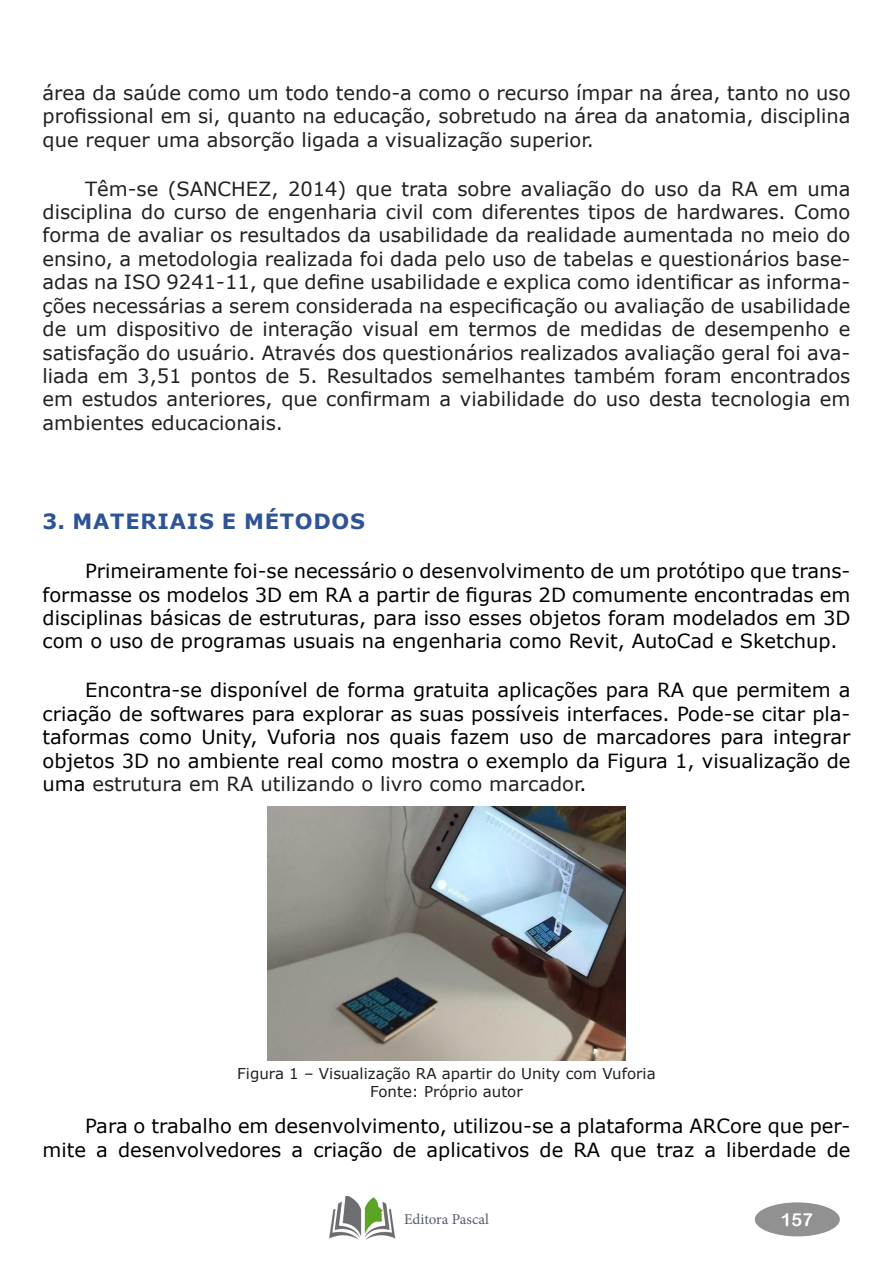
<style>
.page{position:relative;width:893px;height:1263px;background:#fff}
.page>*{position:absolute;margin:0;border:0;box-sizing:border-box;transform-origin:0 0}
.t1{font:700 21px "Verdana";letter-spacing:.035em;color:#2f5496}
.t2{font:19.5px/23.4px "Verdana";color:#231f20;text-align:justify}
.t3{font:19.5px/23.4px "Verdana";color:#000;text-align:justify}
.t4{font:18px "Arial Rounded MT Bold";color:#fff}
.t5{font:15px/18px "Verdana";color:#231f20;text-align:center}
.t6{font:15px "Minion Pro";color:#555c69}
.s1{color:#231f20}
</style>
<div class="page">
<div style="left:755px;top:1202px;width:85px;height:34px;background:#919191;border-radius:50%"></div>
<img style="left:329px;top:1196px;width:67px;height:43px">
<img style="left:268px;top:807px;width:357px;height:254px">
<p class="t2" style="left:43px;top:81px;width:809px">área da saúde como um todo tendo-a como o recurso ímpar na área, tanto no uso profissional em si, quanto na educação, sobretudo na área da anatomia, disciplina que requer uma absorção ligada a visualização superior.</p>
<p class="t2" style="left:43px;top:177px;width:809px;text-indent:43px">Têm-se (SANCHEZ, 2014) que trata sobre avaliação do uso da RA em uma disciplina do curso de engenharia civil com diferentes tipos de hardwares. Como forma de avaliar os resultados da usabilidade da realidade aumentada no meio do ensino, a metodologia realizada foi dada pelo uso de tabelas e questionários base&shy;adas na ISO 9241-11, que define usabilidade e explica como identificar as informa&shy;ções necessárias a serem considerada na especificação ou avaliação de usabilidade de um dispositivo de interação visual em termos de medidas de desempenho e satisfação do usuário. Através dos questionários realizados avaliação geral foi ava&shy;liada em 3,51 pontos de 5. Resultados semelhantes também foram encontrados em estudos anteriores, que confirmam a viabilidade do uso desta tecnologia em ambientes educacionais.</p>
<p class="t1" style="left:43px;top:507px;width:324px">3. MATERIAIS E MÉTODOS</p>
<p class="t3" style="left:43px;top:559px;width:809px;text-indent:43px">Primeiramente foi-se necessário o desenvolvimento de um protótipo que trans&shy;formasse os modelos 3D em RA a partir de figuras 2D comumente encontradas em disciplinas básicas de estruturas, para isso esses objetos foram modelados em 3D com o uso de programas usuais na engenharia como Revit, AutoCad e Sketchup.</p>
<p class="t3" style="left:43px;top:678px;width:809px;text-indent:43px">Encontra-se disponível de forma gratuita aplicações para RA que permitem a criação de softwares para explorar as suas possíveis interfaces. Pode-se citar pla&shy;taformas como Unity, Vuforia nos quais fazem uso de marcadores para integrar objetos 3D no ambiente real como mostra o exemplo da Figura 1, visualização de uma <span class="s1">estrutura em RA utilizando o livro como marcador</span>.</p>
<p class="t5" style="left:237px;top:1064px;width:420px">Figura 1 – Visualização RA apartir do Unity com Vuforia<br>Fonte: Próprio autor</p>
<p class="t3" style="left:43px;top:1114px;width:809px;text-align:right">Para o trabalho em desenvolvimento, utilizou-se a plataforma ARCore que per&shy;mite a desenvolvedores a criação de aplicativos de RA que traz a liberdade de</p>
<p class="t6" style="left:404px;top:1209px;width:86px">Editora Pascal</p>
<p class="t4" style="left:781px;top:1209px;width:34px">157</p>
</div>
